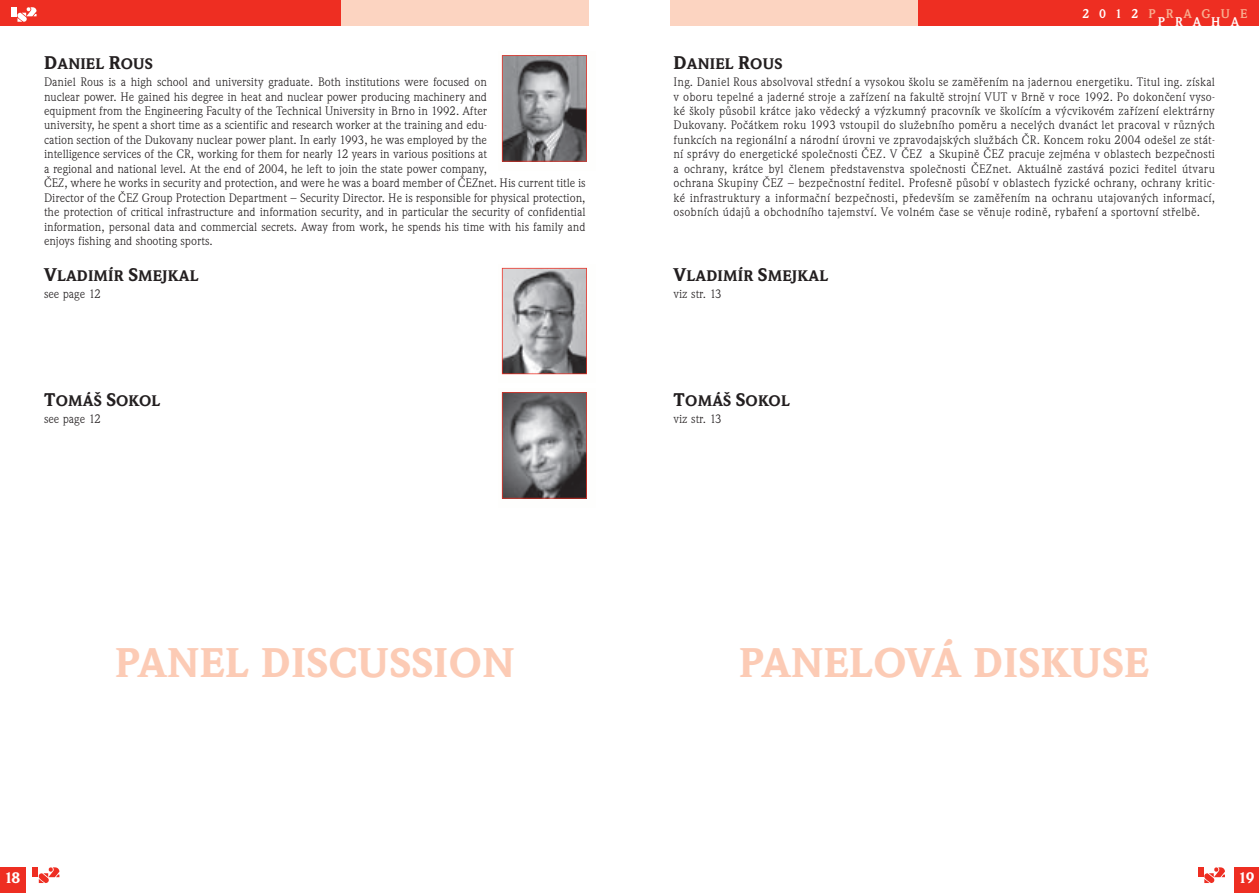
<style>
.page{position:relative;width:1259px;height:893px;background:#fff}
.page>*{position:absolute;margin:0;border:0;box-sizing:border-box;transform-origin:0 0}
.t1{font:900 40.5px "Weidemann Itc TOT";letter-spacing:.015em;color:#fccbb5}
.t2{font:900 15px "Weidemann Itc TOT";letter-spacing:.015em;color:#231f20}
.t3{font:900 15px "Weidemann Itc TOT";color:#fff}
.t4{font:700 12.3px "Weidemann Itc TOT";letter-spacing:.805em;color:#f8ad8f}
.t5{font:700 12.3px "Weidemann Itc TOT";letter-spacing:.815em;color:#fff}
.t6{font:12px/14.4px "Weidemann Itc TOT";color:#231f20}
.s1{font-size:18px}
.s2{color:#fff}
</style>
<div class="page">
<div style="left:43px;top:0;width:546px;height:26px;background:#fcd4c1"></div>
<div style="left:0;top:0;width:340px;height:26px;background:#ee2e22"></div>
<div style="left:0;top:867px;width:25px;height:26px;background:#ee2e22"></div>
<div style="left:1234px;top:867px;width:25px;height:26px;background:#ee2e22"></div>
<div style="left:670px;top:0;width:546px;height:26px;background:#fcd4c1"></div>
<div style="left:918px;top:0;width:341px;height:26px;background:#ee2e22"></div>
<div style="left:12px;top:7px;width:5px;height:9px;background:#fff"></div>
<svg style="left:17px;top:7px;width:20px;height:15px"></svg>
<div style="left:33px;top:867px;width:5px;height:10px;background:#ee2e22"></div>
<svg style="left:39px;top:867px;width:20px;height:16px"></svg>
<div style="left:1198px;top:867px;width:5px;height:10px;background:#ee2e22"></div>
<svg style="left:1204px;top:867px;width:21px;height:16px"></svg>
<img style="left:501px;top:55px;width:1px;height:107px">
<svg style="left:502px;top:55px;width:85px;height:107px;background:#837e80"></svg>
<img style="left:501px;top:392px;width:1px;height:107px">
<svg style="left:502px;top:392px;width:85px;height:107px;background:#7d787a"></svg>
<svg style="left:502px;top:268px;width:85px;height:106px;background:#9f9a9c"></svg>
<p class="t2" style="left:44px;top:55px;width:110px"><span class="s1">D</span>ANIEL <span class="s1">R</span>OUS</p>
<p class="t6" style="left:44px;top:75px;width:543px">Daniel Rous is a high school and university graduate. Both institutions were focused on<br>nuclear power. He gained his degree in heat and nuclear power producing machinery and<br>equipment from the Engineering Faculty of the Technical University in Brno in 1992. After<br>university, he spent a short time as a scientific and research worker at the training and edu-<br>cation section of the Dukovany nuclear power plant. In early 1993, he was employed by the<br>intelligence services of the CR, working for them for nearly 12 years in various positions at<br>a regional and national level. At the end of 2004, he left to join the state power company,<br>ČEZ, where he works in security and protection, and were he was a board member of ČEZnet. His current title is Director of the ČEZ Group Protection Department – Security Director. He is responsible for physical protection, the protection of critical infrastructure and information security, and in particular the security of confidential information, personal data and commercial secrets. Away from work, he spends his time with his family and enjoys fishing and shooting sports.</p>
<p class="t2" style="left:44px;top:267px;width:156px"><span class="s1">V</span>LADIMÍR <span class="s1">S</span>MEJKAL</p>
<p class="t6" style="left:44px;top:287px;width:58px">see page 12</p>
<p class="t2" style="left:44px;top:392px;width:118px"><span class="s1">T</span>OMÁŠ <span class="s1">S</span>OKOL</p>
<p class="t6" style="left:44px;top:412px;width:58px">see page 12</p>
<p class="t4" style="left:1082px;top:7px;width:167px"><span class="s2">2012</span>PRAGUE</p>
<p class="t5" style="left:1157px;top:14px;width:83px">PRAHA</p>
<p class="t2" style="left:673px;top:55px;width:110px"><span class="s1">D</span>ANIEL <span class="s1">R</span>OUS</p>
<p class="t6" style="left:673px;top:75px;width:543px;text-align:justify">Ing. Daniel Rous absolvoval střední a vysokou školu se zaměřením na jadernou energetiku. Titul ing. získal v oboru tepelné a jaderné stroje a zařízení na fakultě strojní VUT v Brně v roce 1992. Po dokončení vyso&shy;ké školy působil krátce jako vědecký a výzkumný pracovník ve školícím a výcvikovém zařízení elektrárny Dukovany. Počátkem roku 1993 vstoupil do služebního poměru a necelých dvanáct let pracoval v různých funkcích na regionální a národní úrovni ve zpravodajských službách ČR. Koncem roku 2004 odešel ze stát&shy;ní správy do energetické společnosti ČEZ. V ČEZ a Skupině ČEZ pracuje zejména v oblastech bezpečnosti a ochrany, krátce byl členem představenstva společnosti ČEZnet. Aktuálně zastává pozici ředitel útvaru ochrana Skupiny ČEZ – bezpečnostní ředitel. Profesně působí v oblastech fyzické ochrany, ochrany kritic&shy;ké infrastruktury a informační bezpečnosti, především se zaměřením na ochranu utajovaných informací, osobních údajů a obchodního tajemství. Ve volném čase se věnuje rodině, rybaření a sportovní střelbě.</p>
<p class="t2" style="left:673px;top:267px;width:156px"><span class="s1">V</span>LADIMÍR <span class="s1">S</span>MEJKAL</p>
<p class="t6" style="left:673px;top:287px;width:50px">viz str. 13</p>
<p class="t2" style="left:673px;top:392px;width:118px"><span class="s1">T</span>OMÁŠ <span class="s1">S</span>OKOL</p>
<p class="t6" style="left:673px;top:412px;width:50px">viz str. 13</p>
<h1 class="t1" style="left:115px;top:638px;width:400px">PANEL DISCUSSION</h1>
<h1 class="t1" style="left:739px;top:638px;width:411px">PANELOVÁ DISKUSE</h1>
<p class="t3" style="left:4px;top:868px;width:18px">18</p>
<p class="t3" style="left:1238px;top:868px;width:18px">19</p>
</div>
